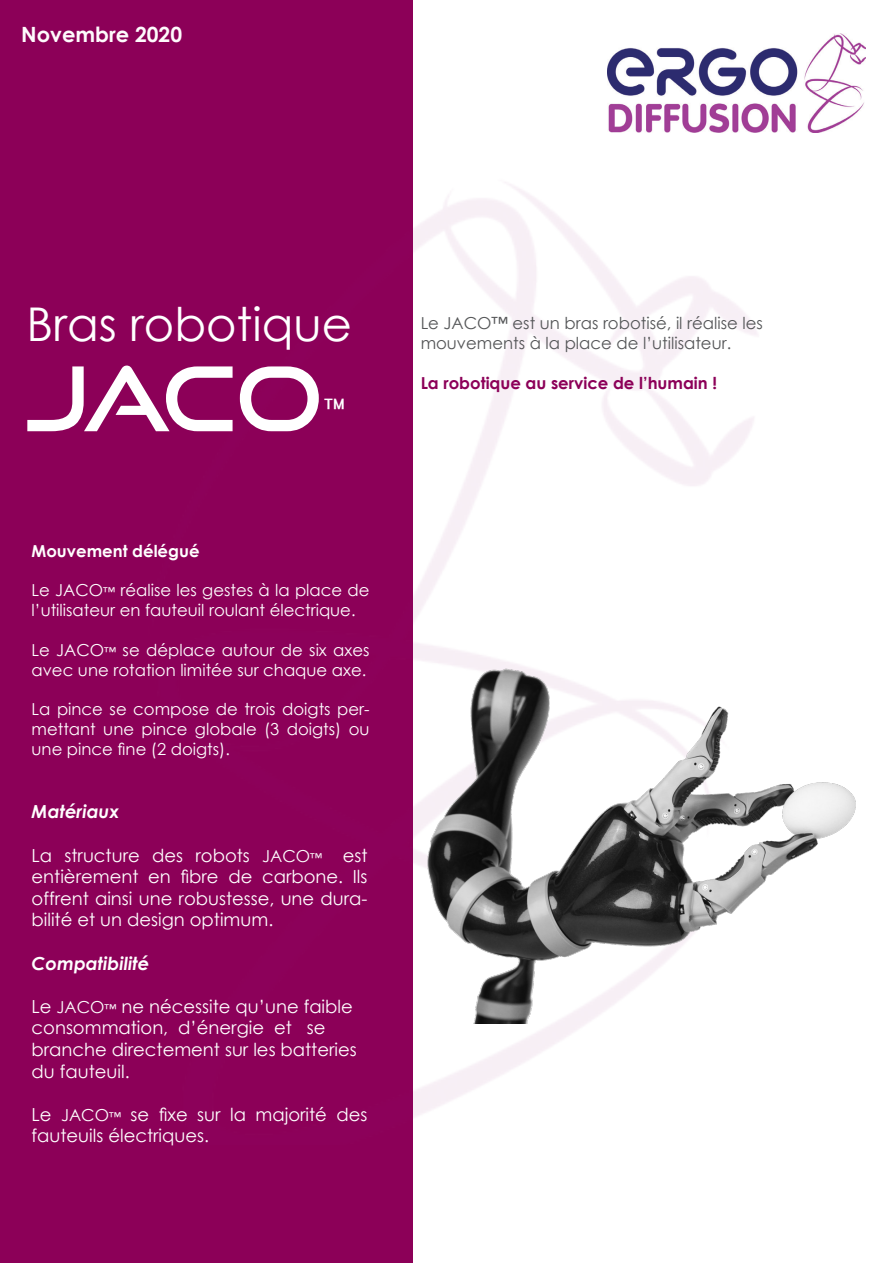
<style>
.page{position:relative;width:893px;height:1263px;background:#fff}
.page>*{position:absolute;margin:0;border:0;box-sizing:border-box;transform-origin:0 0}
.t1{font:89.1px "Good Times Rg";color:#fff}
.t2{font:46.5px "Century Gothic";color:#fff}
.t3{font:700 21px "Century Gothic";color:#fefafc}
.t4{font:18px/21.6px "Century Gothic";color:#fff}
.t5{font:italic 700 18px "Century Gothic";color:#fff}
.t6{font:16.5px/19.8px "Century Gothic";color:#fff}
.t7{font:16.5px "Century Gothic";color:#545557}
.t8{font:700 16.5px "Century Gothic";color:#8c0058}
.t9{font:700 16.5px "Century Gothic";color:#fff}
.s1{font-size:45px}
.s2{font-size:12px}
.s3{font-size:16.5px}
</style>
<div class="page">
<div style="left:0;top:0;width:412px;height:1263px;background:#8c0058"></div>
<img style="left:608px;top:34px;width:258px;height:98px">
<img style="left:412px;top:147px;width:346px;height:998px">
<img style="left:424px;top:659px;width:432px;height:365px">
<p class="t3" style="left:21px;top:19px;width:162px">Novembre 2020</p>
<p class="t2" style="left:26px;top:292px;width:327px">Bras robotique</p>
<p class="t1" style="left:25px;top:344px;width:323px">JACO<span class="s1">™</span></p>
<p class="t9" style="left:32px;top:538px;width:169px">Mouvement délégué</p>
<p class="t6" style="left:32px;top:580px;width:340px">Le JACO<span class="s2">™</span> réalise les gestes à la place de l’utilisateur en fauteuil roulant électrique.</p>
<p class="t6" style="left:32px;top:640px;width:340px">Le JACO<span class="s2">™</span> se déplace autour de six axes avec une rotation limitée sur chaque axe.</p>
<p class="t6" style="left:32px;top:699px;width:340px;text-align:justify">La pince se compose de trois doigts per&shy;mettant une pince globale (3 doigts) ou une pince fine (2 doigts).</p>
<p class="t5" style="left:32px;top:798px;width:89px">Matériaux</p>
<p class="t4" style="left:32px;top:844px;width:337px;text-align:justify">La structure des robots <span class="s3">JACO</span><span class="s2">™</span> est entièrement en fibre de carbone. Ils offrent ainsi une robustesse, une dura&shy;bilité et un design optimum.</p>
<p class="t5" style="left:32px;top:949px;width:119px">Compatibilité</p>
<p class="t4" style="left:32px;top:995px;width:327px">Le <span class="s3">JACO</span><span class="s2">™</span> ne nécessite qu’une faible consommation, d’énergie et se branche directement sur les batteries du fauteuil.</p>
<p class="t4" style="left:32px;top:1103px;width:337px">Le <span class="s3">JACO</span><span class="s2">™</span> se fixe sur la majorité des fauteuils électriques.</p>
<p class="t7" style="left:421px;top:312px;width:344px">Le JACO™ est un bras robotisé, il réalise les</p>
<p class="t7" style="left:421px;top:331px;width:312px">mouvements à la place de l’utilisateur.</p>
<p class="t8" style="left:421px;top:370px;width:298px">La robotique au service de l’humain !</p>
</div>
